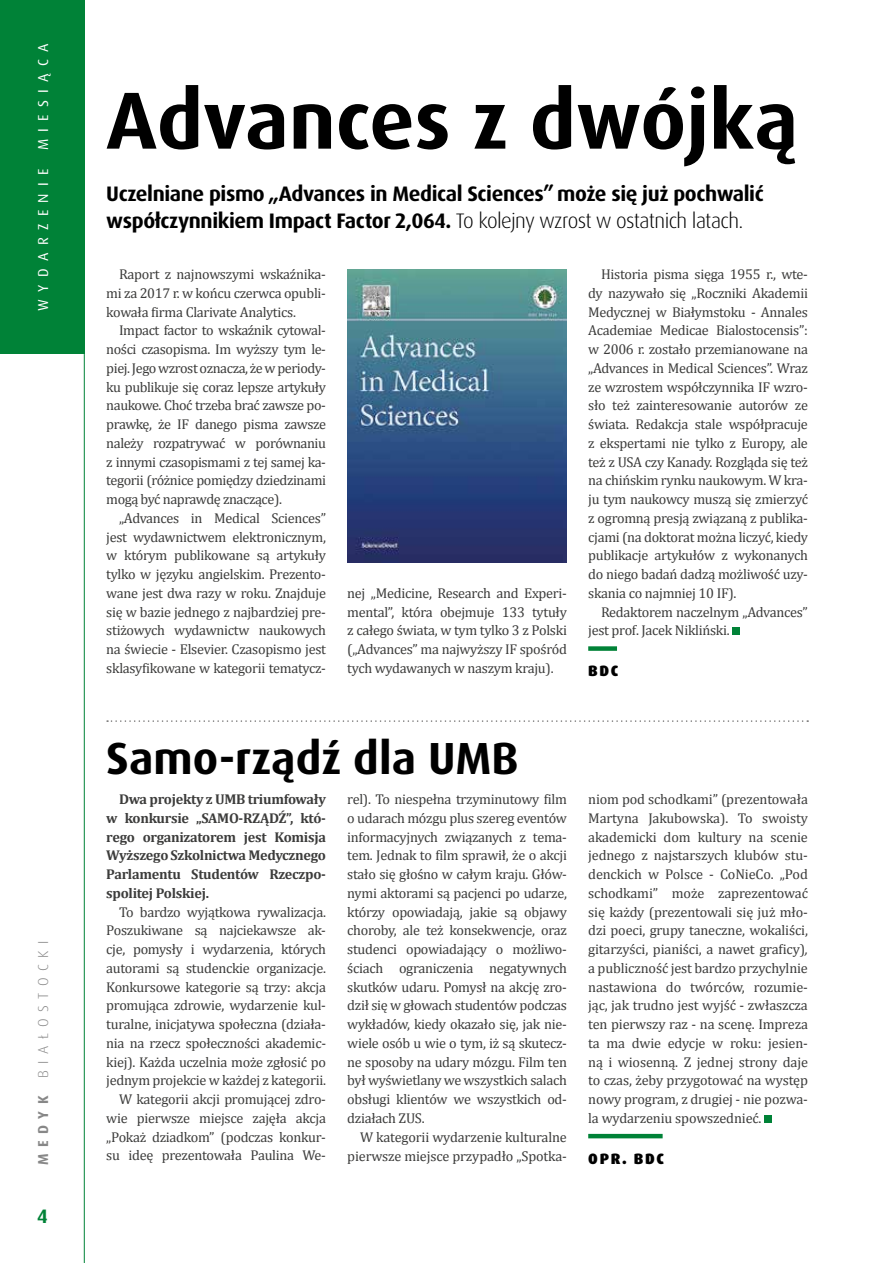
<style>
.page{position:relative;width:893px;height:1263px;background:#fff}
.page>*{position:absolute;margin:0;border:0;box-sizing:border-box;transform-origin:0 0}
.t1{font:700 81px "Dax Pro";color:#000}
.t2{font:700 45px "Dax Pro";color:#000}
.t3{font:700 21px/27px "Dax Pro";letter-spacing:-.02em;color:#000}
.t4{font:700 19.5px "Dax Pro";color:#008237}
.t5{font:900 15px "Dax Pro";letter-spacing:.11em;color:#000}
.t6{font:14.4px "Dax Pro";letter-spacing:.51em;color:#fff}
.t7{font:300 14.4px "Dax Pro";letter-spacing:.46em;color:#878787}
.t8{font:14.25px/18.8px "Cambria";letter-spacing:-.02em;color:#3c3c3b;text-align:justify}
.t9{font:700 14.25px/18.8px "Cambria";letter-spacing:-.02em;color:#3c3c3b;text-align:justify}
.s1{font-weight:700}
.s2{font-weight:300}
.s3{font-style:italic}
</style>
<div class="page">
<div style="left:0;top:0;width:85px;height:354px;background:#008237"></div>
<hr style="left:84px;top:354px;width:1px;height:909px;background:#008237">
<div style="left:588px;top:646px;width:29px;height:5px;background:#008237"></div>
<div style="left:732px;top:627px;width:8px;height:8px;background:#008237"></div>
<svg style="left:107px;top:720px;width:701px;height:2px"></svg>
<hr style="left:588px;top:1134px;width:75px;height:4px;background:#008237">
<div style="left:764px;top:1115px;width:8px;height:8px;background:#008237"></div>
<img style="left:347px;top:270px;width:220px;height:292px">
<p class="t6" style="left:34px;top:150px;width:109px;rotate:-90deg">MIESIĄCA</p>
<p class="t6" style="left:34px;top:311px;width:143px;rotate:-90deg">WYDARZENIE</p>
<p class="t7" style="left:34px;top:1165px;width:226px;rotate:-90deg"><span class="s1">MEDYK</span> BIAŁOSTOCKI</p>
<h3 class="t4" style="left:37px;top:1203px;width:12px">4</h3>
<h1 class="t1" style="left:106px;top:68px;width:693px">Advances z dwójką</h1>
<h3 class="t3" style="left:106px;top:180px;width:659px">Uczelniane pismo „Advances in Medical Sciences” może się już pochwalić współczynnikiem Impact Factor 2,064. <span class="s2">To kolejny wzrost w ostatnich latach.</span></h3>
<p class="t8" style="left:106px;top:265px;width:221px;text-indent:13px">Raport z najnowszymi wskaźnika&shy;mi za 2017 r. w końcu czerwca opubli&shy;kowała firma Clarivate Analytics.</p>
<p class="t8" style="left:106px;top:321px;width:221px;text-indent:13px">Impact factor to wskaźnik cytowal&shy;ności czasopisma. Im wyższy tym le&shy;piej. Jego wzrost oznacza, że w periody&shy;ku publikuje się coraz lepsze artykuły naukowe. Choć trzeba brać zawsze po&shy;prawkę, że IF danego pisma zawsze należy rozpatrywać w porównaniu z innymi czasopismami z tej samej ka&shy;tegorii (różnice pomiędzy dziedzinami mogą być naprawdę znaczące).</p>
<p class="t8" style="left:106px;top:508px;width:221px;text-indent:13px">„Advances in Medical Sciences” jest wydawnictwem elektronicznym, w którym publikowane są artykuły tylko w języku angielskim. Prezento&shy;wane jest dwa razy w roku. Znajduje się w bazie jednego z najbardziej pre&shy;stiżowych wydawnictw naukowych na świecie - Elsevier. Czasopismo jest sklasyfikowane w kategorii tematycz-</p>
<p class="t8" style="left:347px;top:584px;width:221px">nej „Medicine, Research and Experi&shy;mental”, która obejmuje 133 tytuły z całego świata, w tym tylko 3 z Polski („Advances” ma najwyższy IF spośród tych wydawanych w naszym kraju).</p>
<p class="t8" style="left:588px;top:265px;width:221px;text-indent:13px">Historia pisma sięga 1955 r., wte&shy;dy nazywało się „Roczniki Akademii Medycznej w Białymstoku - Annales Academiae Medicae Bialostocensis”: w 2006 r. zostało przemianowane na „Advances in Medical Sciences”. Wraz ze wzrostem współczynnika IF wzro&shy;sło też zainteresowanie autorów ze świata. Redakcja stale współpracuje z ekspertami nie tylko z Europy, ale też z USA czy Kanady. Rozgląda się też na chińskim rynku naukowym. W kra&shy;ju tym naukowcy muszą się zmierzyć z ogromną presją związaną z publika&shy;cjami (na doktorat można liczyć, kiedy publikacje artykułów z wykonanych do niego badań dadzą możliwość uzy&shy;skania co najmniej 10 IF).</p>
<p class="t8" style="left:588px;top:602px;width:221px;text-indent:13px">Redaktorem naczelnym „Advances” jest prof. Jacek Nikliński.</p>
<p class="t5" style="left:588px;top:661px;width:32px">BDC</p>
<h2 class="t2" style="left:106px;top:729px;width:414px">Samo-rządź dla UMB</h2>
<p class="t9" style="left:106px;top:789px;width:221px;text-indent:13px">Dwa projekty z UMB triumfowały w konkursie „SAMO-RZĄDŹ”, któ&shy;rego organizatorem jest Komisja Wyższego Szkolnictwa Medycznego Parlamentu Studentów Rzeczpo&shy;spolitej Polskiej.</p>
<p class="t8" style="left:106px;top:902px;width:221px;text-align:right">To bardzo wyjątkowa rywalizacja.<br>Poszukiwane są najciekawsze ak&shy;cje, pomysły i wydarzenia, których autorami są studenckie organizacje.<br>Konkursowe kategorie są trzy: akcja promująca zdrowie, wydarzenie kul&shy;turalne, inicjatywa społeczna (działa&shy;nia na rzecz społeczności akademic&shy;kiej). Każda uczelnia może zgłosić po jednym projekcie w każdej z kategorii.<br>W kategorii akcji promującej zdro&shy;wie pierwsze miejsce zajęła akcja „Pokaż dziadkom” (podczas konkur&shy;su ideę prezentowała Paulina We-</p>
<p class="t8" style="left:347px;top:790px;width:221px">rel). To niespełna trzyminutowy film o udarach mózgu plus szereg eventów informacyjnych związanych z tema&shy;tem. Jednak to film sprawił, że o akcji stało się głośno w całym kraju. Głów&shy;nymi aktorami są pacjenci po udarze, którzy opowiadają, jakie są objawy choroby, ale też konsekwencje, oraz studenci opowiadający o możliwo&shy;ściach ograniczenia negatywnych skutków udaru. Pomysł na akcję zro&shy;dził się w głowach studentów podczas wykładów, kiedy okazało się, jak nie&shy;wiele osób u wie o tym, iż są skutecz&shy;ne sposoby na udary mózgu. Film ten był wyświetlany we wszystkich salach obsługi klientów we wszystkich od&shy;działach ZUS.</p>
<p class="t8" style="left:347px;top:1127px;width:221px;text-align:right">W kategorii wydarzenie kulturalne pierwsze miejsce przypadło „Spotka-</p>
<p class="t8" style="left:588px;top:790px;width:221px">niom pod schodkami” (prezentowała Martyna Jakubowska). To swoisty akademicki dom kultury na scenie jednego z najstarszych klubów stu&shy;denckich w Polsce - CoNieCo. „Pod schodkami” może zaprezentować się każdy (prezentowali się już mło&shy;dzi poeci, grupy taneczne, wokaliści, gitarzyści, pianiści, a nawet graficy)<span class="s3">, </span>a publiczność jest bardzo przychylnie nastawiona do twórców, rozumie&shy;jąc, jak trudno jest wyjść - zwłaszcza ten pierwszy raz - na scenę. Impreza ta ma dwie edycje w roku: jesien&shy;ną i wiosenną. Z jednej strony daje to czas, żeby przygotować na występ nowy program, z drugiej - nie pozwa&shy;la wydarzeniu spowszednieć.</p>
<p class="t5" style="left:588px;top:1149px;width:77px">OPR. BDC</p>
</div>
